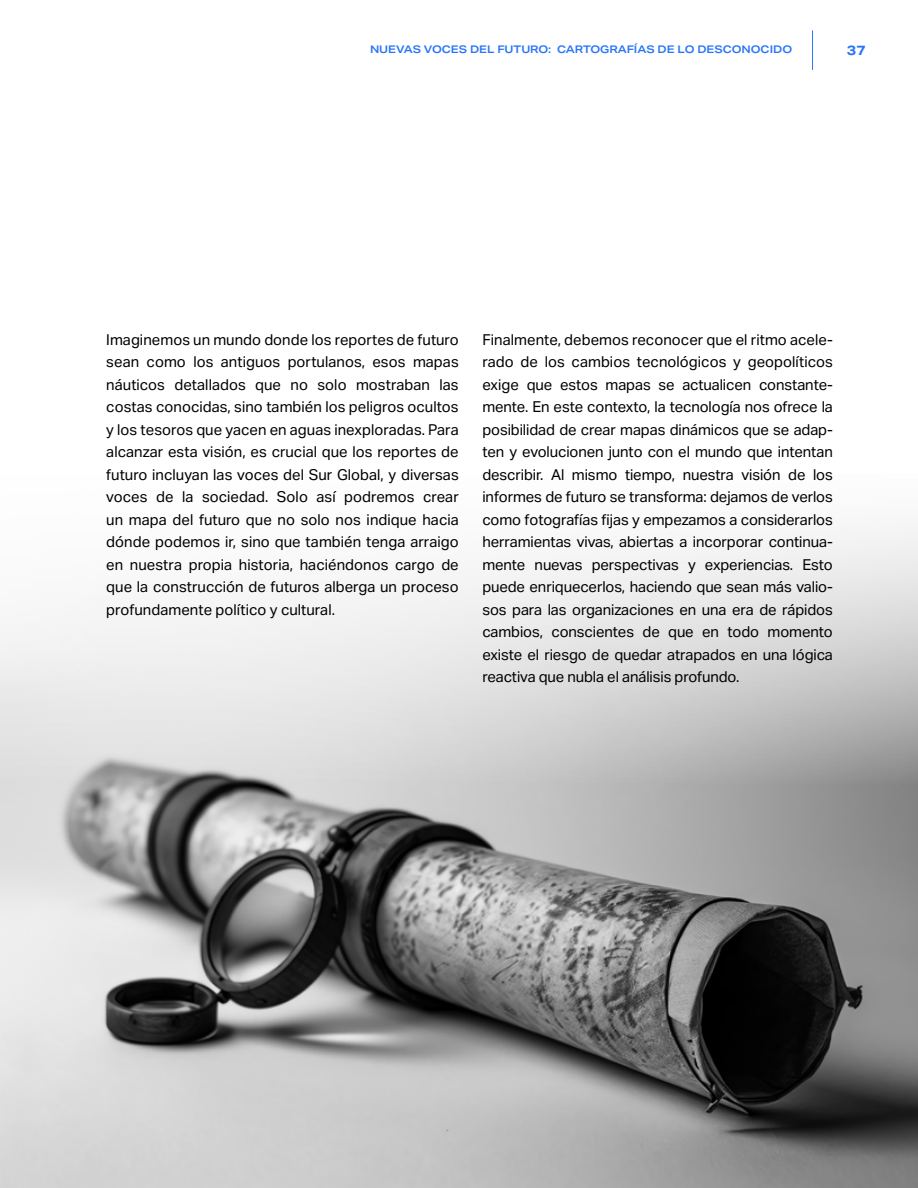
<style>
.page{position:relative;width:918px;height:1188px;background:#fff}
.page>*{position:absolute;margin:0;border:0;box-sizing:border-box;transform-origin:0 0}
.t1{font:15px/22.5px "Aktiv Grotesk";letter-spacing:-.01em;color:#000;text-align:justify}
.t2{font:700 13.5px "Aktiv Grotesk Ex";color:#2975f7}
.t3{font:600 10.5px "Aktiv Grotesk Ex";color:#2975f7}
</style>
<div class="page">
<hr style="left:812px;top:30px;width:1px;height:40px;background:#2975f7">
<img style="left:0;top:785px;width:918px;height:403px">
<svg style="left:0;top:528px;width:918px;height:257px"></svg>
<p class="t3" style="left:370px;top:43px;width:19px">NUEVAS</p>
<p class="t3" style="left:424px;top:43px;width:10px">VOCES</p>
<p class="t3" style="left:470px;top:43px;width:9px">DEL</p>
<p class="t3" style="left:497px;top:43px;width:10px">FUTURO</p>
<p class="t3" style="left:548px;top:43px;width:27px">: CARTOGRAFÍAS</p>
<p class="t3" style="left:658px;top:43px;width:50px">DELODESCONOCIDO</p>
<p class="t2" style="left:847px;top:42px;width:21px">37</p>
<p class="t1" style="left:106px;top:328px;width:354px">Imaginemos un mundo donde los reportes de futuro sean como los antiguos portulanos, esos mapas náuticos detallados que no solo mostraban las costas conocidas, sino también los peligros ocultos y los tesoros que yacen en aguas inexploradas. Para alcanzar esta visión, es crucial que los reportes de futuro incluyan las voces del Sur Global, y diversas voces de la sociedad. Solo así podremos crear un mapa del futuro que no solo nos indique hacia dónde podemos ir, sino que también tenga arraigo en nuestra propia historia, haciéndonos cargo de que la construcción de futuros alberga un proceso profundamente político y cultural.</p>
<p class="t1" style="left:482px;top:328px;width:352px">Finalmente, debemos reconocer que el ritmo acele&shy;rado de los cambios tecnológicos y geopolíticos exige que estos mapas se actualicen constante&shy;mente. En este contexto, la tecnología nos ofrece la posibilidad de crear mapas dinámicos que se adap&shy;ten y evolucionen junto con el mundo que intentan describir. Al mismo tiempo, nuestra visión de los informes de futuro se transforma: dejamos de verlos como fotografías fijas y empezamos a considerarlos herramientas vivas, abiertas a incorporar continua&shy;mente nuevas perspectivas y experiencias. Esto puede enriquecerlos, haciendo que sean más valio&shy;sos para las organizaciones en una era de rápidos cambios, conscientes de que en todo momento existe el riesgo de quedar atrapados en una lógica reactiva que nubla el análisis profundo.</p>
</div>
